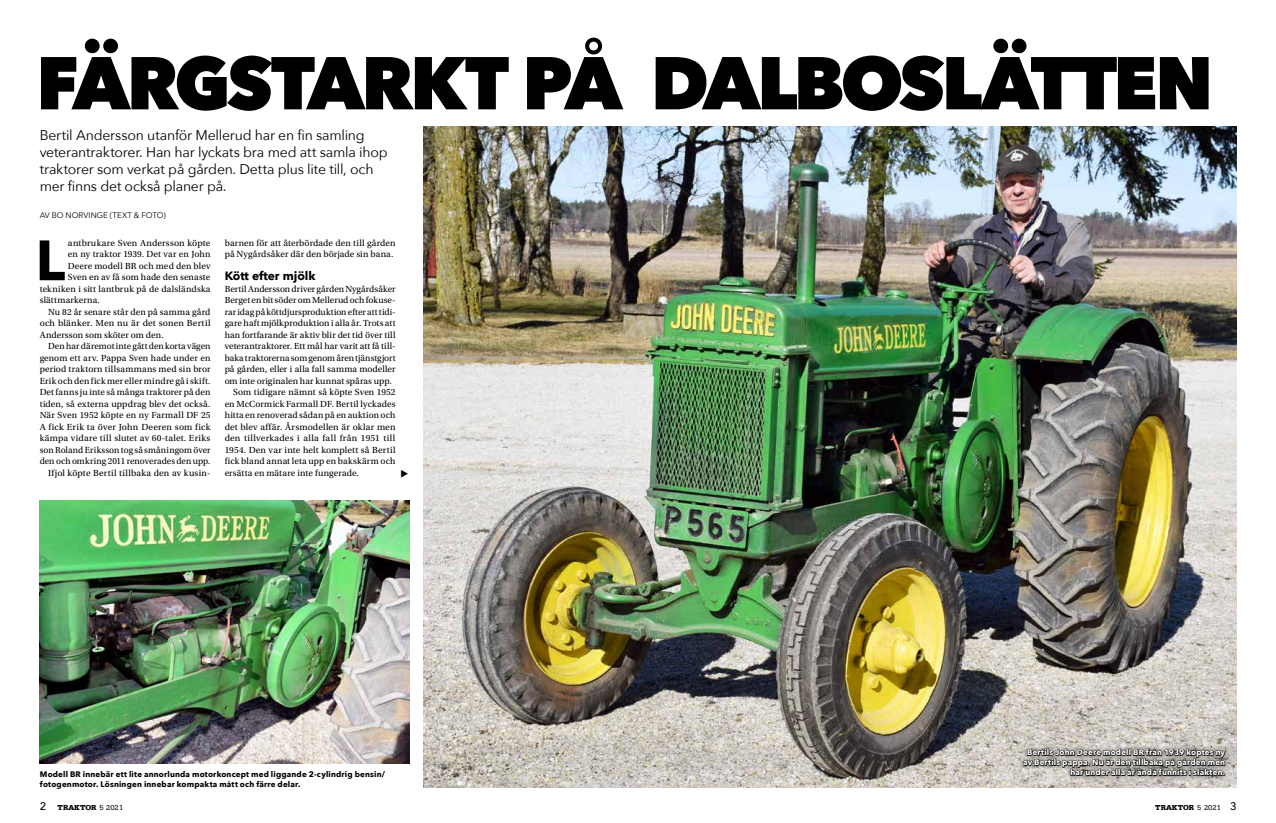
<style>
.page{position:relative;width:1276px;height:823px;background:#fff}
.page>*{position:absolute;margin:0;border:0;box-sizing:border-box;transform-origin:0 0}
.t1{font:800 73.8px "Avenir Next";letter-spacing:-.055em;color:#000001}
.t2{font:700 56.2px "Avenir Next";color:#000001}
.t3{font:14px/17px "Avenir Next";letter-spacing:-.015em;color:#000001}
.t4{font:700 12px "Avenir Next";color:#000001}
.t5{font:500 11px "Avenir Next";color:#000001}
.t6{font:9.3px/11.5px "Utopia Std";letter-spacing:.01em;color:#000001}
.t7{font:700 8px/10px "Avenir Next";letter-spacing:.02em;color:#000001}
.t8{font:700 8px/10px "Avenir Next";letter-spacing:.02em;color:#fff;text-align:right}
.t9{font:8px "Avenir Next";letter-spacing:.01em;color:#000001}
.t10{font:700 7.5px "Serifa";letter-spacing:-.01em;color:#000001}
.s1{font-weight:400}
.s2{font-family:"Avenir Next";font-weight:500;font-size:11px}
</style>
<div class="page">
<img style="left:423px;top:126px;width:813px;height:661px">
<div style="left:1018px;top:743px;width:212px;height:37px;background:#000001;opacity:.75"></div>
<svg style="left:1022px;top:748px;width:203px;height:34px"></svg>
<img style="left:40px;top:500px;width:369px;height:262px">
<h1 class="t1" style="left:36px;top:38px;width:1178px">FÄRGSTARKT PÅ DALBOSLÄTTEN</h1>
<h3 class="t3" style="left:40px;top:126px;width:349px">Bertil Andersson utanför Mellerud har en fin samling veterantraktorer. Han har lyckats bra med att samla ihop traktorer som verkat på gården. Detta plus lite till, och mer finns det också planer på.</h3>
<p class="t9" style="left:40px;top:209px;width:128px">AV BO NORVINGE (TEXT &amp; FOTO)</p>
<h2 class="t2" style="left:36px;top:212px;width:31px">L</h2>
<p class="t6" style="left:68px;top:237px;width:144px">antbrukare Sven Andersson köpte</p>
<p class="t6" style="left:225px;top:237px;width:172px">barnen för att återbördade den till gården på Nygårdsåker där den började sin bana.</p>
<p class="t4" style="left:225px;top:265px;width:92px">Kött efter mjölk</p>
<p class="t6" style="left:225px;top:283px;width:172px">Bertil Andersson driver gården Nygårdsåker</p>
<p class="t6" style="left:225px;top:294px;width:172px">Berget en bit söder om Mellerud och fokuse-</p>
<p class="t6" style="left:225px;top:306px;width:172px">rar idag på köttdjursproduktion efter att tidi-</p>
<p class="t6" style="left:225px;top:317px;width:172px">gare haft mjölkproduktion i alla år. Trots att</p>
<p class="t6" style="left:225px;top:329px;width:172px">han fortfarande är aktiv blir det tid över till</p>
<p class="t6" style="left:225px;top:340px;width:172px">veterantraktorer. Ett mål har varit att få till-</p>
<p class="t6" style="left:225px;top:352px;width:172px">baka traktorerna som genom åren tjänstgjort</p>
<p class="t6" style="left:225px;top:363px;width:172px">på gården, eller i alla fall samma modeller</p>
<p class="t6" style="left:225px;top:375px;width:169px">om inte originalen har kunnat spåras upp.</p>
<p class="t6" style="left:233px;top:386px;width:164px">Som tidigare nämnt så köpte Sven 1952</p>
<p class="t6" style="left:225px;top:398px;width:172px">en McCormick Farmall DF. Bertil lyckades</p>
<p class="t6" style="left:225px;top:409px;width:172px">hitta en renoverad sådan på en auktion och</p>
<p class="t6" style="left:225px;top:421px;width:172px">det blev affär. Årsmodellen är oklar men</p>
<p class="t6" style="left:225px;top:432px;width:172px">den tillverkades i alla fall från 1951 till</p>
<p class="t6" style="left:225px;top:444px;width:172px">1954. Den var inte helt komplett så Bertil</p>
<p class="t6" style="left:225px;top:455px;width:172px">fick bland annat leta upp en bakskärm och</p>
<p class="t6" style="left:225px;top:467px;width:136px">ersätta en mätare inte fungerade.</p>
<p class="t6" style="left:68px;top:248px;width:144px">en ny traktor 1939. Det var en John</p>
<p class="t6" style="left:68px;top:260px;width:144px">Deere modell BR och med den blev</p>
<p class="t6" style="left:68px;top:271px;width:144px">Sven en av få som hade den senaste</p>
<p class="t6" style="left:40px;top:283px;width:172px">tekniken i sitt lantbruk på de dalsländska</p>
<p class="t6" style="left:40px;top:294px;width:62px">slättmarkerna.</p>
<p class="t6" style="left:48px;top:306px;width:164px">Nu 82 år senare står den på samma gård</p>
<p class="t6" style="left:40px;top:317px;width:172px">och blänker. Men nu är det sonen Bertil</p>
<p class="t6" style="left:40px;top:329px;width:125px">Andersson som sköter om den.</p>
<p class="t6" style="left:48px;top:340px;width:164px">Den har däremot inte gått den korta vägen</p>
<p class="t6" style="left:40px;top:352px;width:172px">genom ett arv. Pappa Sven hade under en</p>
<p class="t6" style="left:40px;top:363px;width:172px">period traktorn tillsammans med sin bror</p>
<p class="t6" style="left:40px;top:375px;width:172px">Erik och den fick mer eller mindre gå i skift.</p>
<p class="t6" style="left:40px;top:386px;width:172px">Det fanns ju inte så många traktorer på den</p>
<p class="t6" style="left:40px;top:398px;width:172px">tiden, så externa uppdrag blev det också.</p>
<p class="t6" style="left:40px;top:409px;width:172px">När Sven 1952 köpte en ny Farmall DF 25</p>
<p class="t6" style="left:40px;top:421px;width:172px">A fick Erik ta över John Deeren som fick</p>
<p class="t6" style="left:40px;top:432px;width:172px">kämpa vidare till slutet av 60-talet. Eriks</p>
<p class="t6" style="left:40px;top:444px;width:172px">son Roland Eriksson tog så småningom över</p>
<p class="t6" style="left:40px;top:455px;width:172px">den och omkring 2011 renoverades den upp.</p>
<p class="t6" style="left:48px;top:467px;width:164px">Ifjol köpte Bertil tillbaka den av kusin-</p>
<p class="t7" style="left:40px;top:769px;width:347px">Modell BR innebär ett lite annorlunda motorkoncept med liggande 2-cylindrig bensin/ fotogenmotor. Lösningen innebar kompakta mått och färre delar.</p>
<p class="t8" style="left:1023px;top:746px;width:204px">Bertils John Deere modell BR från 1939 köptes ny av Bertils pappa. Nu är den tillbaka på gården men har under alla år ändå funnits i släkten.</p>
<p class="t5" style="left:40px;top:796px;width:8px">2</p>
<p class="t10" style="left:58px;top:802px;width:67px">TRAKTOR <span class="s1">5 2021</span></p>
<p class="t10" style="left:1155px;top:802px;width:83px">TRAKTOR <span class="s1">5 2021</span> <span class="s2">3</span></p>
</div>
